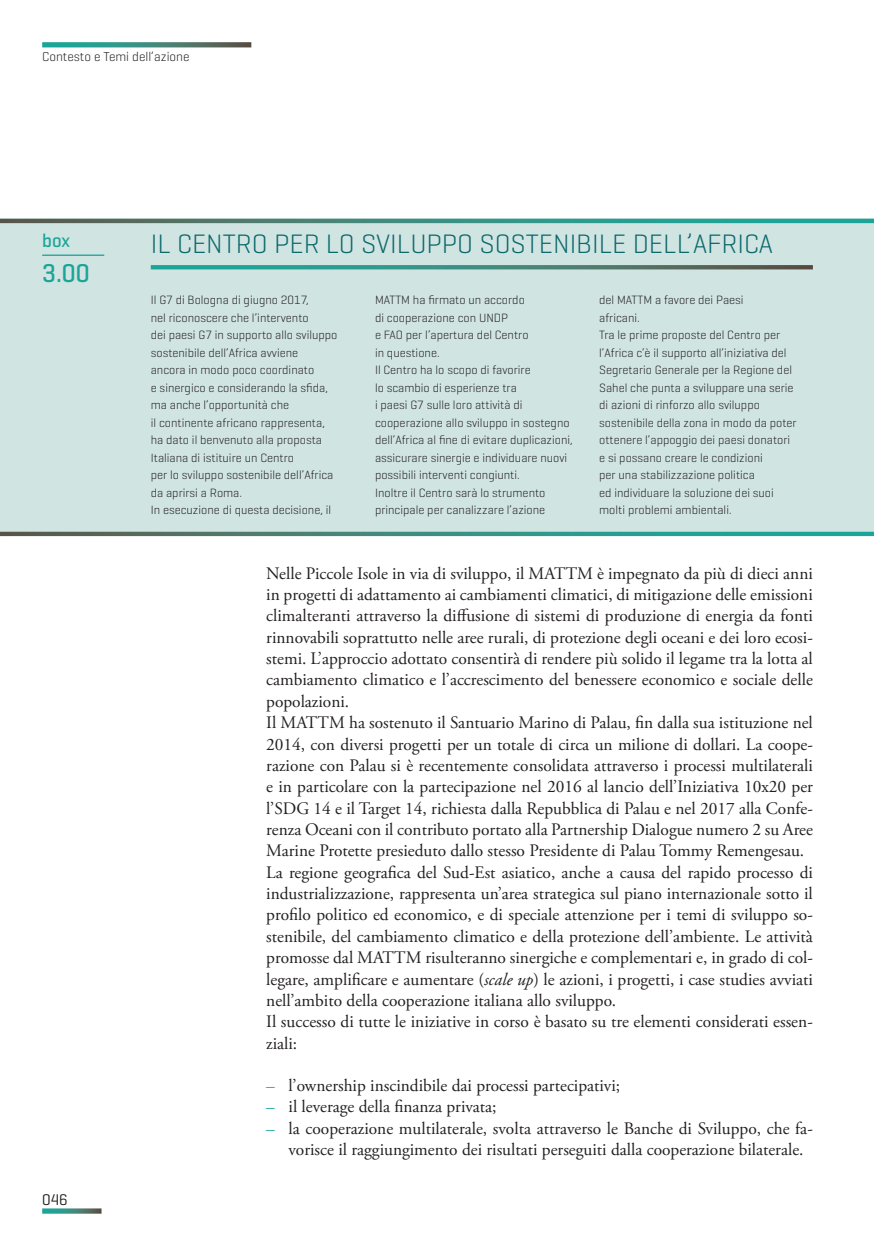
<style>
.page{position:relative;width:874px;height:1241px;background:#fff}
.page>*{position:absolute;margin:0;border:0;box-sizing:border-box;transform-origin:0 0}
.t1{font:300 27.12px "Geogrotesque";color:#0d686c}
.t2{font:500 26.25px "Geogrotesque";color:#1aa598;scale:.96 1}
.t3{font:500 19.25px "Geogrotesque";color:#1aa598;scale:.96 1}
.t4{font:17.5px/21.3px "Adobe Garamond Pro";color:#231f20}
.t5{font:15.75px "Geogrotesque";color:#231f20}
.t6{font:300 13.12px "Geogrotesque";color:#231f20}
.t7{font:300 12.25px/17.5px "Geogrotesque";color:#231f20}
.s1{font-style:italic}
.s2{color:#1aa598}
</style>
<div class="page">
<svg style="left:42px;top:42px;width:209px;height:5px"></svg>
<svg style="left:42px;top:1208px;width:59px;height:5px"></svg>
<div style="left:0;top:219px;width:873px;height:317px;background:#d0e5e2"></div>
<svg style="left:0;top:219px;width:873px;height:4px;background:#3b897c"></svg>
<svg style="left:0;top:531px;width:873px;height:5px;background:#50968b"></svg>
<hr style="left:42px;top:254px;width:62px;height:2px;background:#1aa598">
<svg style="left:151px;top:265px;width:661px;height:4px;background:#3f877b"></svg>
<p class="t6" style="left:42px;top:48px;width:149px">Contesto e Temi dell’azione</p>
<p class="t3" style="left:42px;top:228px;width:31px">box</p>
<h2 class="t2" style="left:42px;top:257px;width:51px">3.00</h2>
<p class="t5" style="left:42px;top:1189px;width:27px">046</p>
<h1 class="t1" style="left:151px;top:226px;width:623px">IL CENTRO PER LO SVILUPPO SOSTENIBILE DELL’AFRICA</h1>
<p class="t7" style="left:151px;top:291px;width:188px">Il G7 di Bologna di giugno 2017,<br>nel riconoscere che l’intervento<br>dei paesi G7 in supporto allo sviluppo sostenibile dell’Africa avviene<br>ancora in modo poco coordinato<br>e sinergico e considerando la sfida, ma anche l’opportunità che<br>il continente africano rappresenta, ha dato il benvenuto alla proposta Italiana di istituire un Centro<br>per lo sviluppo sostenibile dell’Africa da aprirsi a Roma.<br>In esecuzione di questa decisione, il</p>
<p class="t7" style="left:375px;top:291px;width:199px">MATTM ha firmato un accordo<br>di cooperazione con UNDP<br>e FAO per l’apertura del Centro<br>in questione.<br>Il Centro ha lo scopo di favorire<br>lo scambio di esperienze tra<br>i paesi G7 sulle loro attività di cooperazione allo sviluppo in sostegno dell’Africa al fine di evitare duplicazioni, assicurare sinergie e individuare nuovi possibili interventi congiunti.<br>Inoltre il Centro sarà lo strumento principale per canalizzare l’azione</p>
<p class="t7" style="left:599px;top:291px;width:199px">del MATTM a favore dei Paesi<br>africani.<br>Tra le prime proposte del Centro per l’Africa c’è il supporto all’iniziativa del Segretario Generale per la Regione del Sahel che punta a sviluppare una serie di azioni di rinforzo allo sviluppo sostenibile della zona in modo da poter ottenere l’appoggio dei paesi donatori e si possano creare le condizioni<br>per una stabilizzazione politica<br>ed individuare la soluzione dei suoi molti problemi ambientali.</p>
<p class="t4" style="left:266px;top:563px;width:548px">Nelle Piccole Isole in via di sviluppo, il MATTM è impegnato da più di dieci anni in progetti di adattamento ai cambiamenti climatici, di mitigazione delle emissioni climalteranti attraverso la diffusione di sistemi di produzione di energia da fonti rinnovabili soprattutto nelle aree rurali, di protezione degli oceani e dei loro ecosi&shy;stemi. L’approccio adottato consentirà di rendere più solido il legame tra la lotta al cambiamento climatico e l’accrescimento del benessere economico e sociale delle popolazioni.<br>Il MATTM ha sostenuto il Santuario Marino di Palau, fin dalla sua istituzione nel 2014, con diversi progetti per un totale di circa un milione di dollari. La coope&shy;razione con Palau si è recentemente consolidata attraverso i processi multilaterali e in particolare con la partecipazione nel 2016 al lancio dell’Iniziativa 10x20 per l’SDG 14 e il Target 14, richiesta dalla Repubblica di Palau e nel 2017 alla Confe&shy;renza Oceani con il contributo portato alla Partnership Dialogue numero 2 su Aree Marine Protette presieduto dallo stesso Presidente di Palau Tommy Remengesau.<br>La regione geografica del Sud-Est asiatico, anche a causa del rapido processo di industrializzazione, rappresenta un’area strategica sul piano internazionale sotto il profilo politico ed economico, e di speciale attenzione per i temi di sviluppo so&shy;stenibile, del cambiamento climatico e della protezione dell’ambiente. Le attività promosse dal MATTM risulteranno sinergiche e complementari e, in grado di col&shy;legare, amplificare e aumentare (<span class="s1">scale up</span>) le azioni, i progetti, i case studies avviati nell’ambito della cooperazione italiana allo sviluppo.<br>Il successo di tutte le iniziative in corso è basato su tre elementi considerati essen&shy;ziali:</p>
<p class="t4" style="left:266px;top:1074px;width:355px"><span class="s2">–</span> l’ownership inscindibile dai processi partecipativi;</p>
<p class="t4" style="left:266px;top:1096px;width:232px"><span class="s2">–</span> il leverage della finanza privata;</p>
<p class="t4" style="left:288px;top:1117px;width:525px;text-indent:-22px"><span class="s2">–</span> la cooperazione multilaterale, svolta attraverso le Banche di Sviluppo, che fa&shy;vorisce il raggiungimento dei risultati perseguiti dalla cooperazione bilaterale.</p>
</div>
